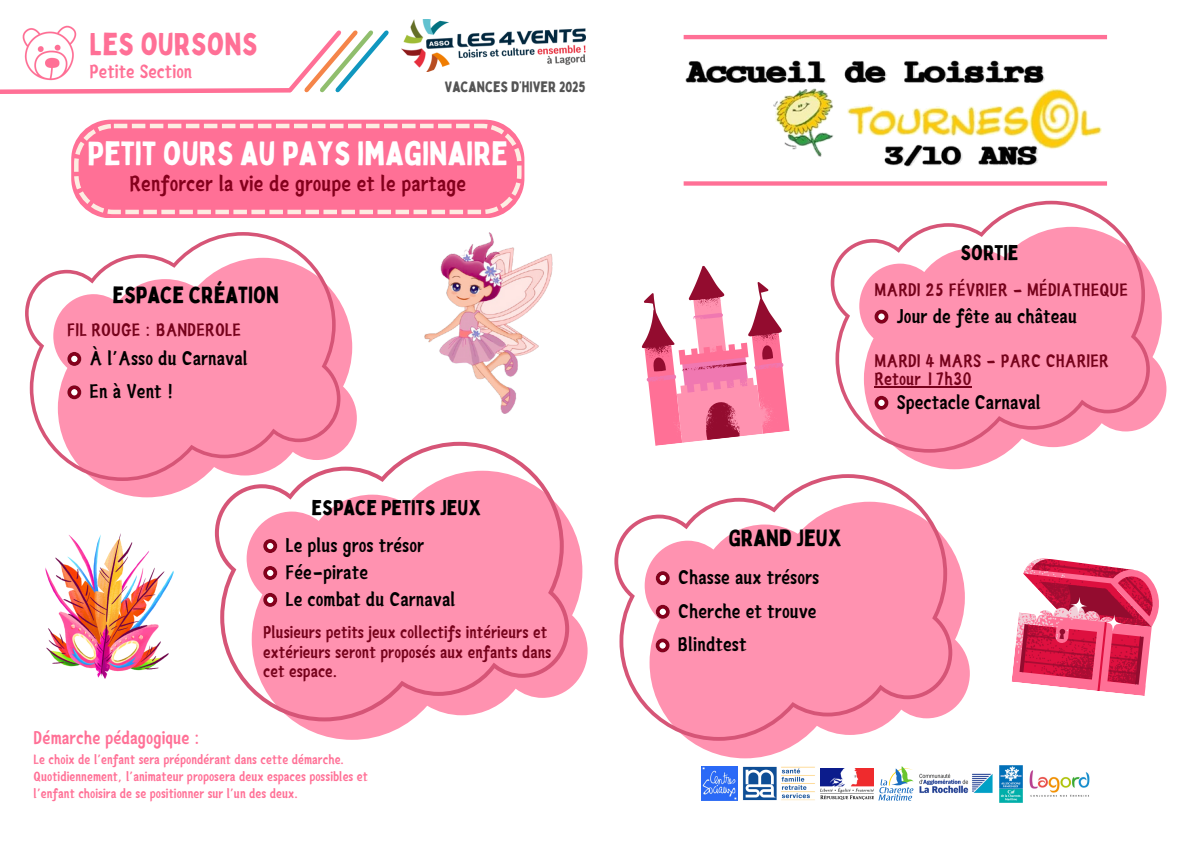
<style>
.page{position:relative;width:1191px;height:843px;background:#fff}
.page>*{position:absolute;margin:0;border:0;box-sizing:border-box;transform-origin:0 0}
.t1{font:33px "Bobby Jones";color:#fff}
.t2{font:31px "Bobby Jones";color:#ff7096}
.t3{font:25.5px "Canva Rhyming Mandarin Regular Script Latin";color:#84001c}
.t4{font:23px "Canva Rhyming Mandarin Regular Script Latin";color:#000}
.t5{font:23px "Bobby Jones";color:#000}
.t6{font:22.3px "Canva Rhyming Mandarin Regular Script Latin";color:#ff7096}
.t7{font:21.2px "Canva Rhyming Mandarin Regular Script Latin";color:#ff7096}
.t8{font:21px "Canva Rhyming Mandarin Regular Script Latin";color:#76021b}
.t9{font:20.9px "Bobby Jones";color:#000}
.t10{font:20px/19.5px "Canva Rhyming Mandarin Regular Script Latin";color:#76021b}
.t11{font:15.5px/17px "Canva Rhyming Mandarin Regular Script Latin";color:#ff7096}
.t12{font:14.8px "Bobby Jones";color:#545454}
</style>
<div class="page">
<svg style="left:0;top:30px;width:389px;height:64px"></svg>
<img style="left:17px;top:25px;width:65px;height:61px">
<img style="left:401px;top:20px;width:184px;height:52px">
<img style="left:701px;top:766px;width:36px;height:34px">
<img style="left:743px;top:766px;width:72px;height:34px">
<img style="left:820px;top:768px;width:53px;height:31px">
<svg style="left:878px;top:766px;width:35px;height:34px"></svg>
<img style="left:919px;top:773px;width:74px;height:21px">
<img style="left:999px;top:765px;width:23px;height:37px">
<img style="left:1029px;top:770px;width:59px;height:26px">
<img style="left:685px;top:60px;width:417px;height:107px">
<div style="left:683px;top:181px;width:423px;height:5px;background:#ff7096"></div>
<hr style="left:683px;top:35px;width:423px;height:4px;background:#ff7096">
<svg style="left:71px;top:120px;width:453px;height:98px;fill:#ff7096"></svg>
<svg style="left:74px;top:124px;width:447px;height:90px;fill:#ff7096"></svg>
<svg style="left:96px;top:302px;width:260px;height:195px;fill:#ff92b0"></svg>
<svg style="left:25px;top:232px;width:315px;height:249px;fill:#ff92b0"></svg>
<svg style="left:67px;top:352px;width:14px;height:14px"></svg>
<svg style="left:67px;top:385px;width:14px;height:14px"></svg>
<svg style="left:689px;top:549px;width:280px;height:209px"></svg>
<svg style="left:614px;top:474px;width:338px;height:266px;fill:#ff92b0"></svg>
<svg style="left:655px;top:571px;width:14px;height:14px"></svg>
<svg style="left:655px;top:604px;width:14px;height:14px"></svg>
<svg style="left:655px;top:638px;width:14px;height:14px"></svg>
<svg style="left:294px;top:521px;width:293px;height:218px"></svg>
<svg style="left:215px;top:441px;width:354px;height:280px;fill:#ff92b0"></svg>
<svg style="left:263px;top:539px;width:14px;height:14px"></svg>
<svg style="left:263px;top:565px;width:14px;height:14px"></svg>
<svg style="left:263px;top:592px;width:14px;height:14px"></svg>
<svg style="left:901px;top:271px;width:265px;height:198px"></svg>
<svg style="left:830px;top:201px;width:319px;height:251px;fill:#ff92b0"></svg>
<svg style="left:874px;top:309px;width:14px;height:14px"></svg>
<svg style="left:874px;top:395px;width:14px;height:14px"></svg>
<hr style="left:874px;top:386px;width:97px;height:2px;background:#76021b">
<svg style="left:1011px;top:558px;width:148px;height:138px"></svg>
<svg style="left:641px;top:265px;width:149px;height:181px"></svg>
<img style="left:45px;top:533px;width:128px;height:145px">
<img style="left:424px;top:232px;width:128px;height:181px">
<p class="t2" style="left:90px;top:24px;width:169px">LES OURSONS</p>
<p class="t6" style="left:90px;top:60px;width:104px">Petite Section</p>
<p class="t12" style="left:445px;top:77px;width:142px">VACANCES D’HIVER 2025</p>
<h1 class="t1" style="left:87px;top:133px;width:422px">PETIT OURS AU PAYS IMAGINAIRE</h1>
<h4 class="t3" style="left:129px;top:171px;width:338px">Renforcer la vie de groupe et le partage</h4>
<p class="t5" style="left:112px;top:281px;width:168px">ESPACE CRÉATION</p>
<h1 class="t8" style="left:67px;top:319px;width:175px">FIL ROUGE : BANDEROLE</h1>
<h6 class="t4" style="left:90px;top:346px;width:160px">À l’Asso du Carnaval</h6>
<p class="t4" style="left:90px;top:380px;width:86px">En à Vent !</p>
<p class="t9" style="left:311px;top:494px;width:171px">ESPACE PETITS JEUX</p>
<h2 class="t4" style="left:285px;top:533px;width:140px">Le plus gros trésor</h2>
<h2 class="t4" style="left:285px;top:560px;width:84px">Fée-pirate</h2>
<p class="t4" style="left:285px;top:587px;width:171px">Le combat du Carnaval</p>
<h4 class="t10" style="left:263px;top:622px;width:289px">Plusieurs petits jeux collectifs intérieurs et extérieurs seront proposés aux enfants dans cet espace.</h4>
<p class="t7" style="left:34px;top:726px;width:168px">Démarche pédagogique :</p>
<p class="t11" style="left:34px;top:750px;width:313px">Le choix de l’enfant sera prépondérant dans cette démarche.</p>
<p class="t11" style="left:34px;top:767px;width:336px">Quotidiennement, l’animateur proposera deux espaces possibles et l’enfant choisira de se positionner sur l’un des deux.</p>
<h2 class="t9" style="left:960px;top:239px;width:60px">SORTIE</h2>
<h2 class="t8" style="left:874px;top:279px;width:255px">MARDI 25 FÉVRIER - MÉDIATHEQUE</h2>
<h2 class="t4" style="left:896px;top:304px;width:182px">Jour de fête au château</h2>
<p class="t8" style="left:874px;top:350px;width:236px">MARDI 4 MARS - PARC CHARIER</p>
<h6 class="t8" style="left:874px;top:368px;width:99px">Retour 17h30</h6>
<h5 class="t4" style="left:896px;top:390px;width:146px">Spectacle Carnaval</h5>
<h2 class="t5" style="left:728px;top:522px;width:115px">GRAND JEUX</h2>
<p class="t4" style="left:678px;top:565px;width:143px">Chasse aux trésors</p>
<h2 class="t4" style="left:678px;top:599px;width:140px">Cherche et trouve</h2>
<h3 class="t4" style="left:677px;top:632px;width:70px">Blindtest</h3>
</div>
